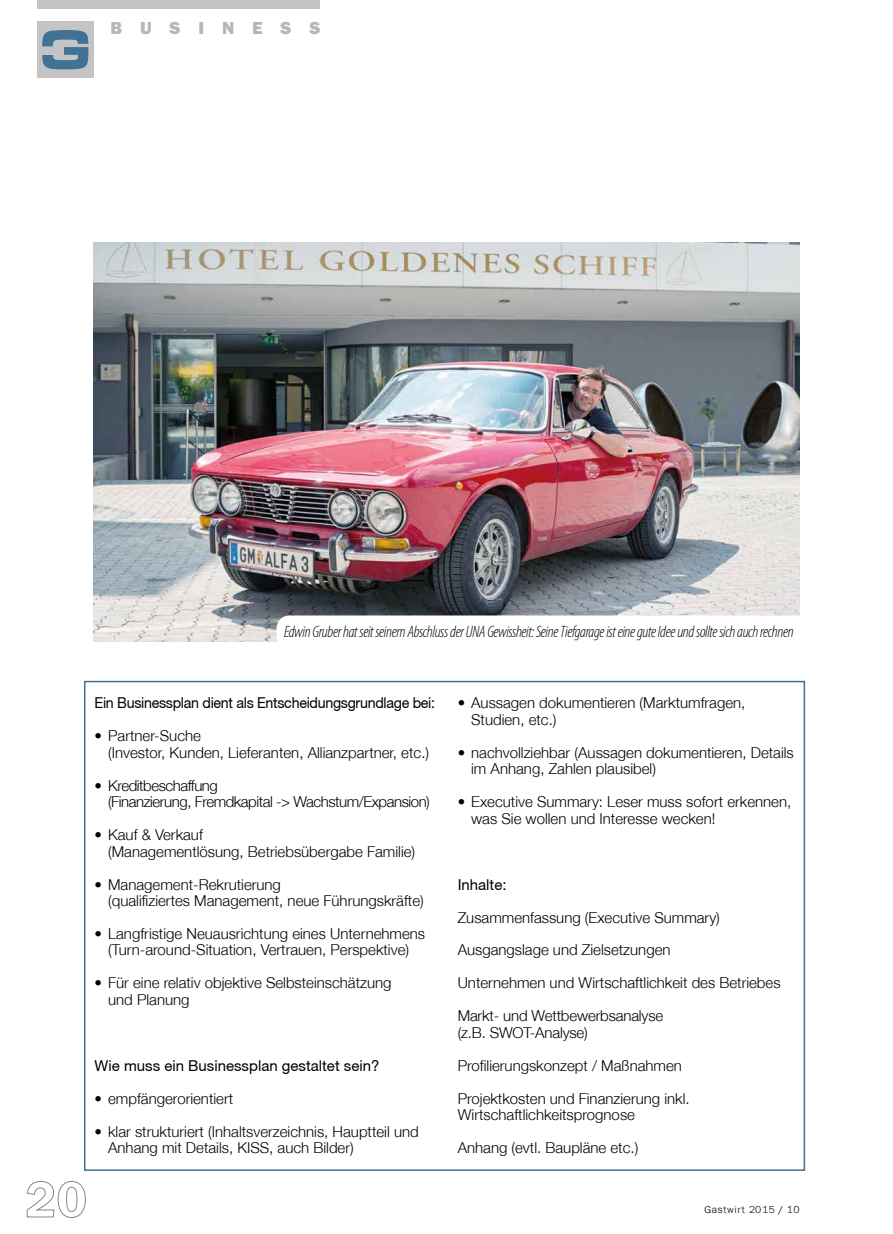
<style>
.page{position:relative;width:893px;height:1234px;background:#fff}
.page>*{position:absolute;margin:0;border:0;box-sizing:border-box;transform-origin:0 0}
.t1{font:18px "Franklin Gothic URW Hea";letter-spacing:.995em;color:#b7b6b6}
.t2{font:italic 300 condensed 16.5px "Myriad Pro";letter-spacing:-.025em;color:#000}
.t3{font:300 15px/16.5px "Helvetica 45";color:#000}
.t4{font:300 15px/16.5px "Helvetica 45";letter-spacing:-.03em;color:#000}
.t5{font:15px "Helvetica 55 Roman";letter-spacing:-.02em;color:#000;scale:.95 1}
.t6{font:15px "Helvetica 55 Roman";color:#000}
.t7{font:300 10.5px "Franklin Gothic URW";letter-spacing:.05em;color:#000}
</style>
<div class="page">
<svg style="left:27px;top:1181px;width:59px;height:36px"></svg>
<div style="left:37px;top:0;width:282px;height:9px;background:#c4c4c4"></div>
<div style="left:37px;top:21px;width:57px;height:57px;background:#c4c4c4"></div>
<svg style="left:42px;top:30px;width:46px;height:39px"></svg>
<div style="left:84px;top:680px;width:721px;height:490px;border:2px solid #407295"></div>
<img style="left:94px;top:242px;width:705px;height:399px">
<svg style="left:276px;top:615px;width:524px;height:27px"></svg>
<p class="t1" style="left:111px;top:16px;width:211px">BUSINESS</p>
<p class="t2" style="left:284px;top:622px;width:511px">Edwin Gruber hat seit seinem Abschluss der UNA Gewissheit: Seine Tiefgarage ist eine gute Idee und sollte sich auch rechnen</p>
<p class="t5" style="left:95px;top:697px;width:360px">Ein Businessplan dient als Entscheidungsgrundlage bei:</p>
<p class="t3" style="left:108px;top:728px;width:322px;text-indent:-13px">• Partner-Suche<br>(Investor, Kunden, Lieferanten, Allianzpartner, etc.)</p>
<p class="t4" style="left:108px;top:778px;width:323px;text-indent:-13px">• Kreditbeschaffung<br>(Finanzierung, Fremdkapital -&gt; Wachstum/Expansion)</p>
<p class="t3" style="left:108px;top:827px;width:309px;text-indent:-13px">• Kauf &amp; Verkauf<br>(Managementlösung, Betriebsübergabe Familie)</p>
<p class="t3" style="left:108px;top:877px;width:317px;text-indent:-13px">• Management-Rekrutierung<br>(qualifiziertes Management, neue Führungskräfte)</p>
<p class="t3" style="left:95px;top:926px;width:332px;text-align:center">• Langfristige Neuausrichtung eines Unternehmens (Turn-around-Situation, Vertrauen, Perspektive)</p>
<p class="t3" style="left:108px;top:976px;width:285px;text-indent:-13px">• Für eine relativ objektive Selbsteinschätzung und Planung</p>
<p class="t6" style="left:95px;top:1059px;width:286px">Wie muss ein Businessplan gestaltet sein?</p>
<p class="t3" style="left:95px;top:1091px;width:140px">• empfängerorientiert</p>
<p class="t3" style="left:108px;top:1124px;width:312px;text-indent:-13px">• klar strukturiert (Inhaltsverzeichnis, Hauptteil und<br>Anhang mit Details, KISS, auch Bilder)</p>
<p class="t3" style="left:471px;top:696px;width:276px;text-indent:-14px">• Aussagen dokumentieren (Marktumfragen,<br>Studien, etc.)</p>
<p class="t3" style="left:471px;top:745px;width:324px;text-indent:-14px">• nachvollziehbar (Aussagen dokumentieren, Details im Anhang, Zahlen plausibel)</p>
<p class="t3" style="left:471px;top:794px;width:322px;text-indent:-14px">• Executive Summary: Leser muss sofort erkennen, was Sie wollen und Interesse wecken!</p>
<p class="t6" style="left:458px;top:878px;width:50px">Inhalte:</p>
<p class="t3" style="left:458px;top:901px;width:324px;line-height:33px">Zusammenfassung (Executive Summary)<br>Ausgangslage und Zielsetzungen<br>Unternehmen und Wirtschaftlichkeit des Betriebes Markt- und Wettbewerbsanalyse</p>
<p class="t3" style="left:458px;top:1017px;width:233px;line-height:33px">(z.B. SWOT-Analyse)<br>Profilierungskonzept / Maßnahmen<br>Projektkosten und Finanzierung inkl.</p>
<p class="t3" style="left:458px;top:1099px;width:182px;line-height:33px">Wirtschaftlichkeitsprognose<br>Anhang (evtl. Baupläne etc.)</p>
<p class="t7" style="left:705px;top:1202px;width:97px">Gastwirt 2015 / 10</p>
</div>
